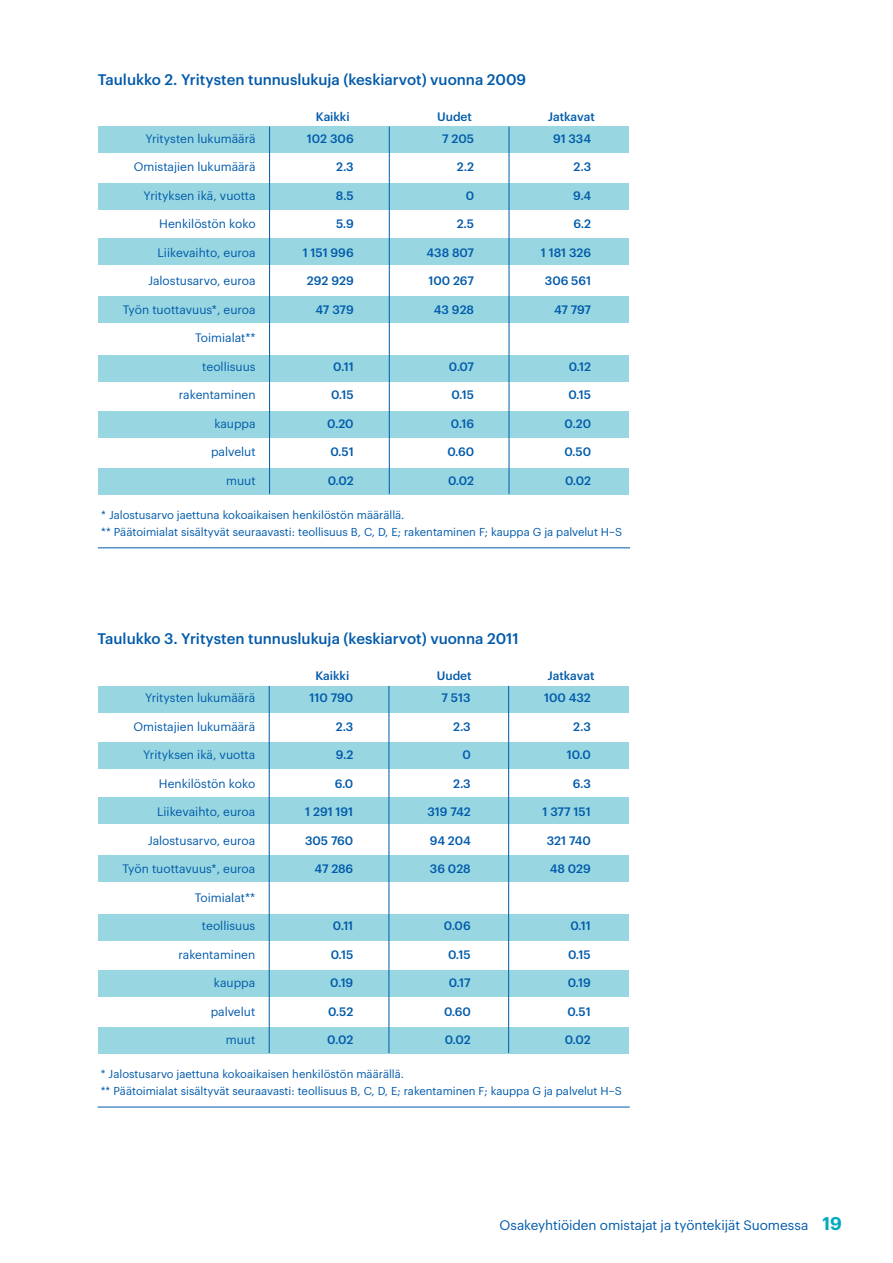
<style>
.page{position:relative;width:893px;height:1263px;background:#fff}
.page>*{position:absolute;margin:0;border:0;box-sizing:border-box;transform-origin:0 0}
.t1{font:500 15px "Graphik";color:#015aaa}
.t2{font:13.5px "Graphik";letter-spacing:-.005em;color:#015aaa}
.t3{font:12px "Graphik";color:#015aaa}
.t4{font:500 12px "Graphik";color:#015aaa}
.t5{font:11.25px/17px "Graphik";color:#015aaa}
.s1{font-weight:600;font-size:18px;color:#00aabc}
</style>
<div class="page">
<div style="left:99px;top:127px;width:530px;height:26px;background:#98d7e1"></div>
<div style="left:99px;top:183px;width:530px;height:27px;background:#98d7e1"></div>
<div style="left:99px;top:238px;width:530px;height:27px;background:#98d7e1"></div>
<div style="left:99px;top:296px;width:530px;height:27px;background:#98d7e1"></div>
<div style="left:99px;top:355px;width:530px;height:26px;background:#98d7e1"></div>
<div style="left:99px;top:411px;width:530px;height:27px;background:#98d7e1"></div>
<div style="left:99px;top:468px;width:530px;height:26px;background:#98d7e1"></div>
<hr style="left:269px;top:127px;width:1px;height:367px;background:#015aaa">
<hr style="left:389px;top:127px;width:1px;height:367px;background:#015aaa">
<hr style="left:509px;top:127px;width:1px;height:367px;background:#015aaa">
<hr style="left:98px;top:547px;width:532px;height:1px;background:#015aaa">
<div style="left:98px;top:686px;width:531px;height:26px;background:#98d7e1"></div>
<div style="left:98px;top:742px;width:531px;height:27px;background:#98d7e1"></div>
<div style="left:98px;top:797px;width:531px;height:27px;background:#98d7e1"></div>
<div style="left:98px;top:855px;width:531px;height:27px;background:#98d7e1"></div>
<div style="left:98px;top:914px;width:531px;height:26px;background:#98d7e1"></div>
<div style="left:98px;top:970px;width:531px;height:27px;background:#98d7e1"></div>
<div style="left:98px;top:1027px;width:531px;height:26px;background:#98d7e1"></div>
<hr style="left:269px;top:686px;width:1px;height:367px;background:#015aaa">
<hr style="left:389px;top:686px;width:1px;height:367px;background:#015aaa">
<hr style="left:508px;top:686px;width:1px;height:367px;background:#015aaa">
<hr style="left:98px;top:1107px;width:532px;height:1px;background:#015aaa">
<p class="t1" style="left:98px;top:68px;width:430px">Taulukko 2. Yritysten tunnuslukuja (keskiarvot) vuonna 2009</p>
<p class="t3" style="left:145px;top:130px;width:112px">Yritysten lukumäärä</p>
<p class="t3" style="left:134px;top:158px;width:123px">Omistajien lukumäärä</p>
<p class="t3" style="left:144px;top:187px;width:113px">Yrityksen ikä, vuotta</p>
<p class="t3" style="left:159px;top:215px;width:98px">Henkilöstön koko</p>
<p class="t3" style="left:158px;top:244px;width:100px">Liikevaihto, euroa</p>
<p class="t3" style="left:148px;top:272px;width:109px">Jalostusarvo, euroa</p>
<p class="t3" style="left:123px;top:301px;width:134px">Työn tuottavuus*, euroa</p>
<p class="t3" style="left:195px;top:329px;width:62px">Toimialat**</p>
<p class="t3" style="left:202px;top:358px;width:55px">teollisuus</p>
<p class="t3" style="left:179px;top:386px;width:78px">rakentaminen</p>
<p class="t3" style="left:214px;top:415px;width:43px">kauppa</p>
<p class="t3" style="left:211px;top:443px;width:46px">palvelut</p>
<p class="t3" style="left:226px;top:472px;width:31px">muut</p>
<p class="t4" style="left:316px;top:107px;width:35px">Kaikki</p>
<p class="t4" style="left:437px;top:107px;width:36px">Uudet</p>
<p class="t4" style="left:548px;top:107px;width:48px">Jatkavat</p>
<p class="t4" style="left:307px;top:129px;width:48px">102 306</p>
<p class="t4" style="left:336px;top:158px;width:19px">2.3</p>
<p class="t4" style="left:336px;top:186px;width:19px">8.5</p>
<p class="t4" style="left:336px;top:215px;width:19px">5.9</p>
<p class="t4" style="left:303px;top:243px;width:52px">1 151 996</p>
<p class="t4" style="left:307px;top:272px;width:48px">292 929</p>
<p class="t4" style="left:315px;top:300px;width:40px">47 379</p>
<p class="t4" style="left:333px;top:357px;width:22px">0.11</p>
<p class="t4" style="left:331px;top:386px;width:24px">0.15</p>
<p class="t4" style="left:327px;top:414px;width:28px">0.20</p>
<p class="t4" style="left:330px;top:443px;width:25px">0.51</p>
<p class="t4" style="left:328px;top:471px;width:28px">0.02</p>
<p class="t4" style="left:442px;top:129px;width:33px">7 205</p>
<p class="t4" style="left:457px;top:158px;width:19px">2.2</p>
<p class="t4" style="left:466px;top:186px;width:10px">0</p>
<p class="t4" style="left:457px;top:215px;width:19px">2.5</p>
<p class="t4" style="left:427px;top:243px;width:49px">438 807</p>
<p class="t4" style="left:428px;top:272px;width:47px">100 267</p>
<p class="t4" style="left:434px;top:300px;width:42px">43 928</p>
<p class="t4" style="left:449px;top:357px;width:27px">0.07</p>
<p class="t4" style="left:451px;top:386px;width:24px">0.15</p>
<p class="t4" style="left:451px;top:414px;width:25px">0.16</p>
<p class="t4" style="left:447px;top:443px;width:28px">0.60</p>
<p class="t4" style="left:448px;top:471px;width:28px">0.02</p>
<p class="t4" style="left:553px;top:129px;width:40px">91 334</p>
<p class="t4" style="left:574px;top:158px;width:19px">2.3</p>
<p class="t4" style="left:573px;top:186px;width:19px">9.4</p>
<p class="t4" style="left:573px;top:215px;width:19px">6.2</p>
<p class="t4" style="left:541px;top:243px;width:52px">1 181 326</p>
<p class="t4" style="left:545px;top:272px;width:48px">306 561</p>
<p class="t4" style="left:554px;top:300px;width:39px">47 797</p>
<p class="t4" style="left:569px;top:357px;width:24px">0.12</p>
<p class="t4" style="left:568px;top:386px;width:24px">0.15</p>
<p class="t4" style="left:565px;top:414px;width:28px">0.20</p>
<p class="t4" style="left:564px;top:443px;width:28px">0.50</p>
<p class="t4" style="left:565px;top:471px;width:28px">0.02</p>
<p class="t5" style="left:101px;top:505px;width:522px">* Jalostusarvo jaettuna kokoaikaisen henkilöstön määrällä.<br>** Päätoimialat sisältyvät seuraavasti: teollisuus B, C, D, E; rakentaminen F; kauppa G ja palvelut H–S</p>
<p class="t1" style="left:97px;top:627px;width:423px">Taulukko 3. Yritysten tunnuslukuja (keskiarvot) vuonna 2011</p>
<p class="t3" style="left:145px;top:689px;width:112px">Yritysten lukumäärä</p>
<p class="t3" style="left:134px;top:717px;width:123px">Omistajien lukumäärä</p>
<p class="t3" style="left:143px;top:746px;width:113px">Yrityksen ikä, vuotta</p>
<p class="t3" style="left:159px;top:774px;width:98px">Henkilöstön koko</p>
<p class="t3" style="left:157px;top:803px;width:100px">Liikevaihto, euroa</p>
<p class="t3" style="left:148px;top:831px;width:109px">Jalostusarvo, euroa</p>
<p class="t3" style="left:122px;top:860px;width:134px">Työn tuottavuus*, euroa</p>
<p class="t3" style="left:195px;top:888px;width:62px">Toimialat**</p>
<p class="t3" style="left:202px;top:917px;width:55px">teollisuus</p>
<p class="t3" style="left:178px;top:945px;width:78px">rakentaminen</p>
<p class="t3" style="left:214px;top:974px;width:43px">kauppa</p>
<p class="t3" style="left:211px;top:1002px;width:46px">palvelut</p>
<p class="t3" style="left:226px;top:1031px;width:31px">muut</p>
<p class="t4" style="left:315px;top:667px;width:35px">Kaikki</p>
<p class="t4" style="left:437px;top:667px;width:36px">Uudet</p>
<p class="t4" style="left:548px;top:667px;width:48px">Jatkavat</p>
<p class="t4" style="left:310px;top:689px;width:45px">110 790</p>
<p class="t4" style="left:336px;top:717px;width:19px">2.3</p>
<p class="t4" style="left:336px;top:746px;width:19px">9.2</p>
<p class="t4" style="left:335px;top:774px;width:20px">6.0</p>
<p class="t4" style="left:305px;top:803px;width:50px">1 291 191</p>
<p class="t4" style="left:305px;top:831px;width:50px">305 760</p>
<p class="t4" style="left:315px;top:860px;width:40px">47 286</p>
<p class="t4" style="left:333px;top:917px;width:22px">0.11</p>
<p class="t4" style="left:331px;top:945px;width:24px">0.15</p>
<p class="t4" style="left:330px;top:974px;width:25px">0.19</p>
<p class="t4" style="left:328px;top:1002px;width:27px">0.52</p>
<p class="t4" style="left:327px;top:1031px;width:28px">0.02</p>
<p class="t4" style="left:442px;top:689px;width:31px">7 513</p>
<p class="t4" style="left:453px;top:717px;width:19px">2.3</p>
<p class="t4" style="left:462px;top:746px;width:10px">0</p>
<p class="t4" style="left:453px;top:774px;width:19px">2.3</p>
<p class="t4" style="left:427px;top:803px;width:45px">319 742</p>
<p class="t4" style="left:430px;top:831px;width:42px">94 204</p>
<p class="t4" style="left:430px;top:860px;width:42px">36 028</p>
<p class="t4" style="left:444px;top:917px;width:28px">0.06</p>
<p class="t4" style="left:448px;top:945px;width:24px">0.15</p>
<p class="t4" style="left:449px;top:974px;width:23px">0.17</p>
<p class="t4" style="left:444px;top:1002px;width:28px">0.60</p>
<p class="t4" style="left:445px;top:1031px;width:28px">0.02</p>
<p class="t4" style="left:544px;top:689px;width:48px">100 432</p>
<p class="t4" style="left:573px;top:717px;width:19px">2.3</p>
<p class="t4" style="left:567px;top:746px;width:26px">10.0</p>
<p class="t4" style="left:573px;top:774px;width:20px">6.3</p>
<p class="t4" style="left:542px;top:803px;width:50px">1 377 151</p>
<p class="t4" style="left:547px;top:831px;width:46px">321 740</p>
<p class="t4" style="left:550px;top:860px;width:43px">48 029</p>
<p class="t4" style="left:570px;top:917px;width:22px">0.11</p>
<p class="t4" style="left:568px;top:945px;width:24px">0.15</p>
<p class="t4" style="left:568px;top:974px;width:25px">0.19</p>
<p class="t4" style="left:567px;top:1002px;width:25px">0.51</p>
<p class="t4" style="left:565px;top:1031px;width:28px">0.02</p>
<p class="t5" style="left:101px;top:1064px;width:522px">* Jalostusarvo jaettuna kokoaikaisen henkilöstön määrällä.<br>** Päätoimialat sisältyvät seuraavasti: teollisuus B, C, D, E; rakentaminen F; kauppa G ja palvelut H–S</p>
<p class="t2" style="left:499px;top:1215px;width:344px">Osakeyhtiöiden omistajat ja työntekijät Suomessa <span class="s1">19</span></p>
</div>
